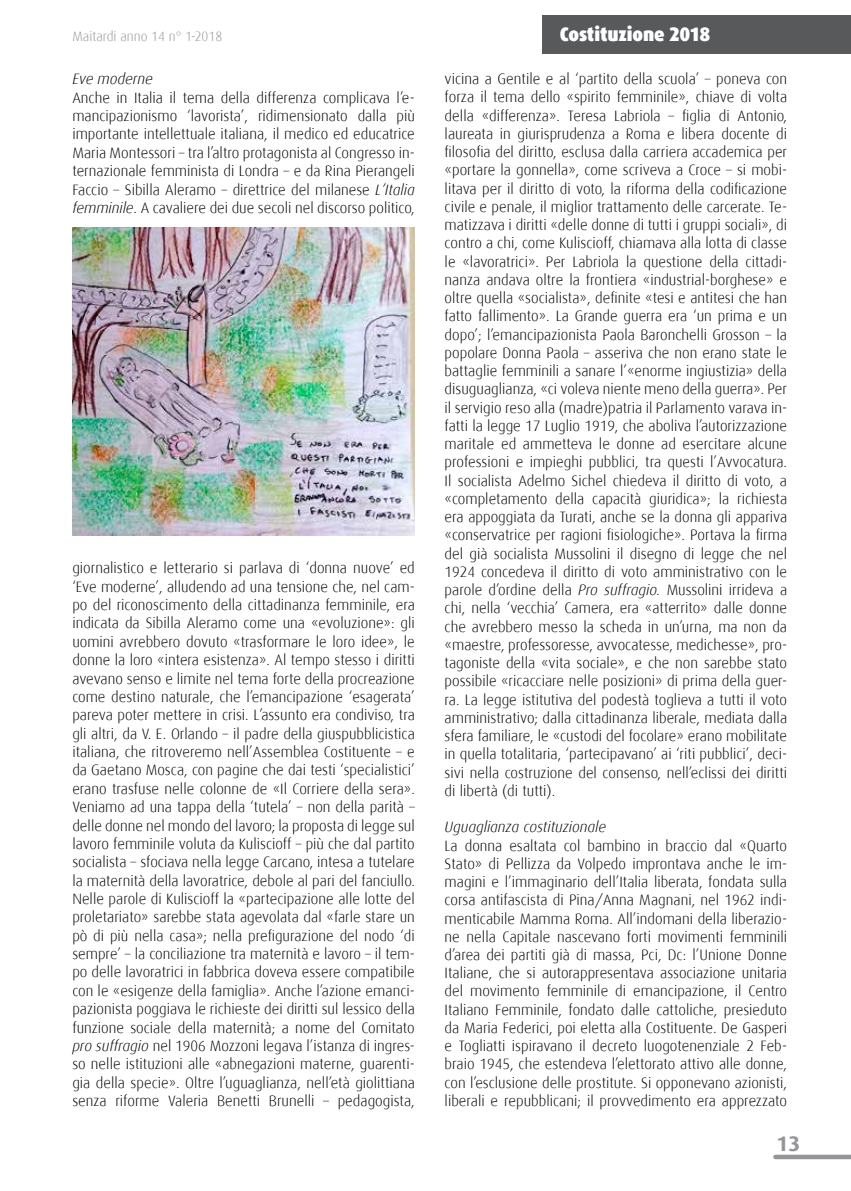
<style>
.page{position:relative;width:851px;height:1191px;background:#fff}
.page>*{position:absolute;margin:0;border:0;box-sizing:border-box;transform-origin:0 0}
.t1{font:700 21px "Dax";color:#939598}
.t2{font:900 19.5px "Dax";letter-spacing:-.005em;color:#fff;scale:.93 1}
.t3{font:300 15px/18.3px "Dax";color:#000;text-align:justify}
.t4{font:italic 300 15px "Dax";color:#000}
.t5{font:300 13.5px "Dax";color:#939598}
.s1{font-style:italic}
</style>
<div class="page">
<div style="left:775px;top:1154px;width:75px;height:5px;background:#939598"></div>
<div style="left:542px;top:15px;width:308px;height:38px;background:#58595b"></div>
<img style="left:72px;top:227px;width:343px;height:308px">
<p class="t5" style="left:72px;top:29px;width:151px">Maitardi anno 14 n° 1-2018</p>
<p class="t4" style="left:72px;top:72px;width:82px">Eve moderne</p>
<p class="t3" style="left:72px;top:88px;width:344px">Anche in Italia il tema della differenza complicava l’e&shy;mancipazionismo ‘lavorista’, ridimensionato dalla più importante intellettuale italiana, il medico ed educatrice Maria Montessori – tra l’altro protagonista al Congresso in&shy;ternazionale femminista di Londra – e da Rina Pierangeli Faccio – Sibilla Aleramo – direttrice del milanese <span class="s1">L’Italia femminile</span>. A cavaliere dei due secoli nel discorso politico,</p>
<p class="t3" style="left:72px;top:559px;width:344px">giornalistico e letterario si parlava di ‘donna nuove’ ed ‘Eve moderne’, alludendo ad una tensione che, nel cam&shy;po del riconoscimento della cittadinanza femminile, era indicata da Sibilla Aleramo come una «evoluzione»: gli uomini avrebbero dovuto «trasformare le loro idee», le donne la loro «intera esistenza». Al tempo stesso i diritti avevano senso e limite nel tema forte della procreazione come destino naturale, che l’emancipazione ‘esagerata’ pareva poter mettere in crisi. L’assunto era condiviso, tra gli altri, da V. E. Orlando – il padre della giuspubblicistica italiana, che ritroveremo nell’Assemblea Costituente – e da Gaetano Mosca, con pagine che dai testi ‘specialistici’ erano trasfuse nelle colonne de «Il Corriere della sera».<br>Veniamo ad una tappa della ‘tutela’ – non della parità – delle donne nel mondo del lavoro; la proposta di legge sul lavoro femminile voluta da Kuliscioff – più che dal partito socialista – sfociava nella legge Carcano, intesa a tutelare la maternità della lavoratrice, debole al pari del fanciullo.<br>Nelle parole di Kuliscioff la «partecipazione alle lotte del proletariato» sarebbe stata agevolata dal «farle stare un pò di più nella casa»; nella prefigurazione del nodo ‘di sempre’ – la conciliazione tra maternità e lavoro – il tem&shy;po delle lavoratrici in fabbrica doveva essere compatibile con le «esigenze della famiglia». Anche l’azione emanci&shy;pazionista poggiava le richieste dei diritti sul lessico della funzione sociale della maternità; a nome del Comitato <span class="s1">pro suffragio</span> nel 1906 Mozzoni legava l’istanza di ingres&shy;so nelle istituzioni alle «abnegazioni materne, guarenti&shy;gia della specie». Oltre l’uguaglianza, nell’età giolittiana senza riforme Valeria Benetti Brunelli – pedagogista,</p>
<h2 class="t2" style="left:560px;top:23px;width:163px">Costituzione 2018</h2>
<p class="t3" style="left:444px;top:70px;width:344px">vicina a Gentile e al ‘partito della scuola’ – poneva con forza il tema dello «spirito femminile», chiave di volta della «differenza». Teresa Labriola – figlia di Antonio, laureata in giurisprudenza a Roma e libera docente di filosofia del diritto, esclusa dalla carriera accademica per «portare la gonnella», come scriveva a Croce – si mobi&shy;litava per il diritto di voto, la riforma della codificazione civile e penale, il miglior trattamento delle carcerate. Te&shy;matizzava i diritti «delle donne di tutti i gruppi sociali», di contro a chi, come Kuliscioff, chiamava alla lotta di classe le «lavoratrici». Per Labriola la questione della cittadi&shy;nanza andava oltre la frontiera «industrial-borghese» e oltre quella «socialista», definite «tesi e antitesi che han fatto fallimento». La Grande guerra era ‘un prima e un dopo’; l’emancipazionista Paola Baronchelli Grosson – la popolare Donna Paola – asseriva che non erano state le battaglie femminili a sanare l’«enorme ingiustizia» della disuguaglianza, «ci voleva niente meno della guerra». Per il servigio reso alla (madre)patria il Parlamento varava in&shy;fatti la legge 17 Luglio 1919, che aboliva l’autorizzazione maritale ed ammetteva le donne ad esercitare alcune professioni e impieghi pubblici, tra questi l’Avvocatura.<br>Il socialista Adelmo Sichel chiedeva il diritto di voto, a «completamento della capacità giuridica»; la richiesta era appoggiata da Turati, anche se la donna gli appariva «conservatrice per ragioni fisiologiche». Portava la firma del già socialista Mussolini il disegno di legge che nel 1924 concedeva il diritto di voto amministrativo con le parole d’ordine della <span class="s1">Pro suffragio.</span> Mussolini irrideva a chi, nella ‘vecchia’ Camera, era «atterrito» dalle donne che avrebbero messo la scheda in un’urna, ma non da «maestre, professoresse, avvocatesse, medichesse», pro&shy;tagoniste della «vita sociale», e che non sarebbe stato possibile «ricacciare nelle posizioni» di prima della guer&shy;ra. La legge istitutiva del podestà toglieva a tutti il voto amministrativo; dalla cittadinanza liberale, mediata dalla sfera familiare, le «custodi del focolare» erano mobilitate in quella totalitaria, ‘partecipavano’ ai ‘riti pubblici’, deci&shy;sivi nella costruzione del consenso, nell’eclissi dei diritti di libertà (di tutti).</p>
<p class="t4" style="left:444px;top:820px;width:163px">Uguaglianza costituzionale</p>
<p class="t3" style="left:444px;top:836px;width:344px">La donna esaltata col bambino in braccio dal «Quarto Stato» di Pellizza da Volpedo improntava anche le im&shy;magini e l’immaginario dell’Italia liberata, fondata sulla corsa antifascista di Pina/Anna Magnani, nel 1962 indi&shy;menticabile Mamma Roma. All’indomani della liberazio&shy;ne nella Capitale nascevano forti movimenti femminili d’area dei partiti già di massa, Pci, Dc: l’Unione Donne Italiane, che si autorappresentava associazione unitaria del movimento femminile di emancipazione, il Centro Italiano Femminile, fondato dalle cattoliche, presieduto da Maria Federici, poi eletta alla Costituente. De Gasperi e Togliatti ispiravano il decreto luogotenenziale 2 Feb&shy;braio 1945, che estendeva l’elettorato attivo alle donne, con l’esclusione delle prostitute. Si opponevano azionisti, liberali e repubblicani; il provvedimento era apprezzato</p>
<h1 class="t1" style="left:776px;top:1131px;width:25px">13</h1>
</div>
